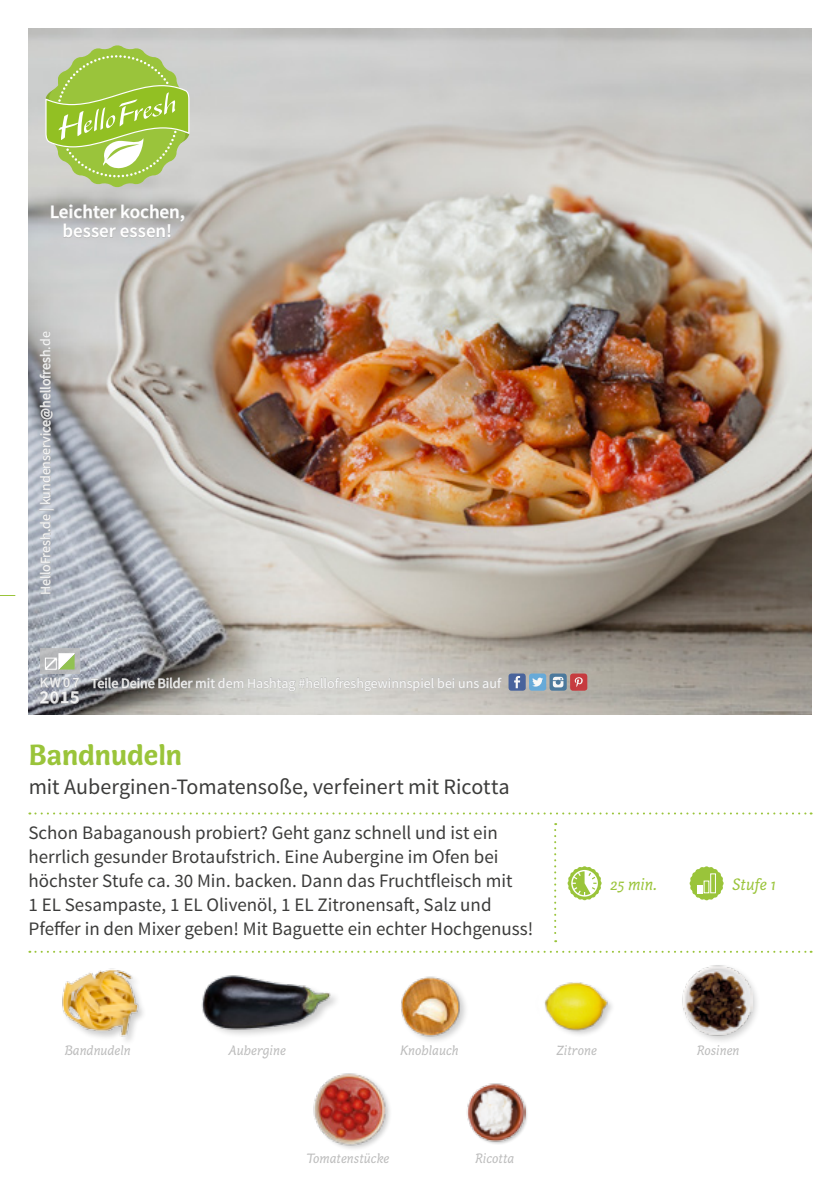
<style>
.page{position:relative;width:840px;height:1191px;background:#fff}
.page>*{position:absolute;margin:0;border:0;box-sizing:border-box;transform-origin:0 0}
.t1{font:700 30px "Capucine Basic";letter-spacing:-.005em;color:#9ac43a}
.t2{font:22px "Source Sans Pro";color:#3c3c3b}
.t3{font:19px/24px "Source Sans Pro";color:#3c3c3b}
.t4{font:600 19px/19px "Source Sans Pro";color:#fff;text-align:center}
.t5{font:600 18px "Source Sans Pro";color:#fff}
.t6{font:italic 17px "Capucine Basic";color:#9ac43a}
.t7{font:14px "Source Sans Pro";color:#fff}
.t8{font:italic 14px "Capucine Basic";color:#bcbcbc}
</style>
<div class="page">
<img style="left:544px;top:982px;width:67px;height:51px">
<img style="left:28px;top:28px;width:783px;height:686px">
<img style="left:201px;top:975px;width:135px;height:58px">
<div style="left:399px;top:975px;width:70px;height:69px;background:#000;opacity:.2"></div>
<img style="left:399px;top:976px;width:64px;height:61px">
<div style="left:61px;top:969px;width:86px;height:77px;background:#000;opacity:.2"></div>
<img style="left:62px;top:968px;width:78px;height:78px">
<div style="left:680px;top:963px;width:81px;height:82px;background:#000;opacity:.2"></div>
<img style="left:680px;top:963px;width:71px;height:73px">
<div style="left:314px;top:1072px;width:78px;height:79px;background:#000;opacity:.2"></div>
<img style="left:313px;top:1072px;width:74px;height:74px">
<svg style="left:29px;top:812px;width:782px;height:2px"></svg>
<svg style="left:554px;top:823px;width:2px;height:119px"></svg>
<svg style="left:29px;top:950px;width:782px;height:2px"></svg>
<svg style="left:45px;top:45px;width:144px;height:142px;background:#afcb6c"></svg>
<svg style="left:50px;top:204px;width:135px;height:48px;background:#babab9"></svg>
<svg style="left:39px;top:331px;width:15px;height:264px;background:#acafb5"></svg>
<svg style="left:90px;top:673px;width:412px;height:24px;background:#b3b2af"></svg>
<div style="left:508px;top:673px;width:17px;height:17px;background:#49639c;border-radius:3px"></div>
<svg style="left:514px;top:676px;width:6px;height:12px"></svg>
<svg style="left:549px;top:673px;width:17px;height:17px"></svg>
<svg style="left:552px;top:677px;width:11px;height:10px"></svg>
<div style="left:528px;top:673px;width:18px;height:17px;background:#67aad8;border-radius:3px"></div>
<svg style="left:532px;top:677px;width:11px;height:9px"></svg>
<svg style="left:569px;top:673px;width:18px;height:17px"></svg>
<svg style="left:574px;top:677px;width:8px;height:10px"></svg>
<svg style="left:0;top:595px;width:15px;height:1px"></svg>
<div style="left:467px;top:1083px;width:61px;height:62px;background:#000;opacity:.2"></div>
<img style="left:467px;top:1083px;width:58px;height:60px">
<svg style="left:567px;top:866px;width:34px;height:34px"></svg>
<svg style="left:689px;top:866px;width:34px;height:34px"></svg>
<div style="left:710px;top:873px;width:5px;height:20px;border:1px solid #fff"></div>
<div style="left:40px;top:648px;width:39px;height:26px;background:#bcbcbc"></div>
<svg style="left:39px;top:653px;width:41px;height:51px"></svg>
<p class="t4" style="left:50px;top:203px;width:137px">Leichter kochen, besser essen!</p>
<p class="t7" style="left:37px;top:595px;width:265px;rotate:-90deg">HelloFresh.de | kundenservice@hellofresh.de</p>
<p class="t7" style="left:40px;top:674px;width:41px">KW07</p>
<p class="t5" style="left:40px;top:686px;width:41px">2015</p>
<p class="t7" style="left:91px;top:674px;width:411px">Teile Deine Bilder mit dem Hashtag #hellofreshgewinnspiel bei uns auf</p>
<h1 class="t1" style="left:29px;top:731px;width:155px">Bandnudeln</h1>
<p class="t2" style="left:29px;top:772px;width:482px">mit Auberginen-Tomatensoße, verfeinert mit Ricotta</p>
<p class="t3" style="left:28px;top:820px;width:506px">Schon Babaganoush probiert? Geht ganz schnell und ist ein herrlich gesunder Brotaufstrich. Eine Aubergine im Ofen bei höchster Stufe ca. 30 Min. backen. Dann das Fruchtfleisch mit<br>1 EL Sesampaste, 1 EL Olivenöl, 1 EL Zitronensaft, Salz und Pfeffer in den Mixer geben! Mit Baguette ein echter Hochgenuss!</p>
<p class="t6" style="left:609px;top:871px;width:49px">25 min.</p>
<p class="t6" style="left:731px;top:871px;width:45px">Stufe 1</p>
<p class="t8" style="left:65px;top:1040px;width:67px">Bandnudeln</p>
<p class="t8" style="left:228px;top:1040px;width:59px">Aubergine</p>
<p class="t8" style="left:400px;top:1040px;width:60px">Knoblauch</p>
<p class="t8" style="left:556px;top:1040px;width:42px">Zitrone</p>
<p class="t8" style="left:696px;top:1040px;width:44px">Rosinen</p>
<p class="t8" style="left:306px;top:1147px;width:84px">Tomatenstücke</p>
<p class="t8" style="left:475px;top:1147px;width:41px">Ricotta</p>
</div>
